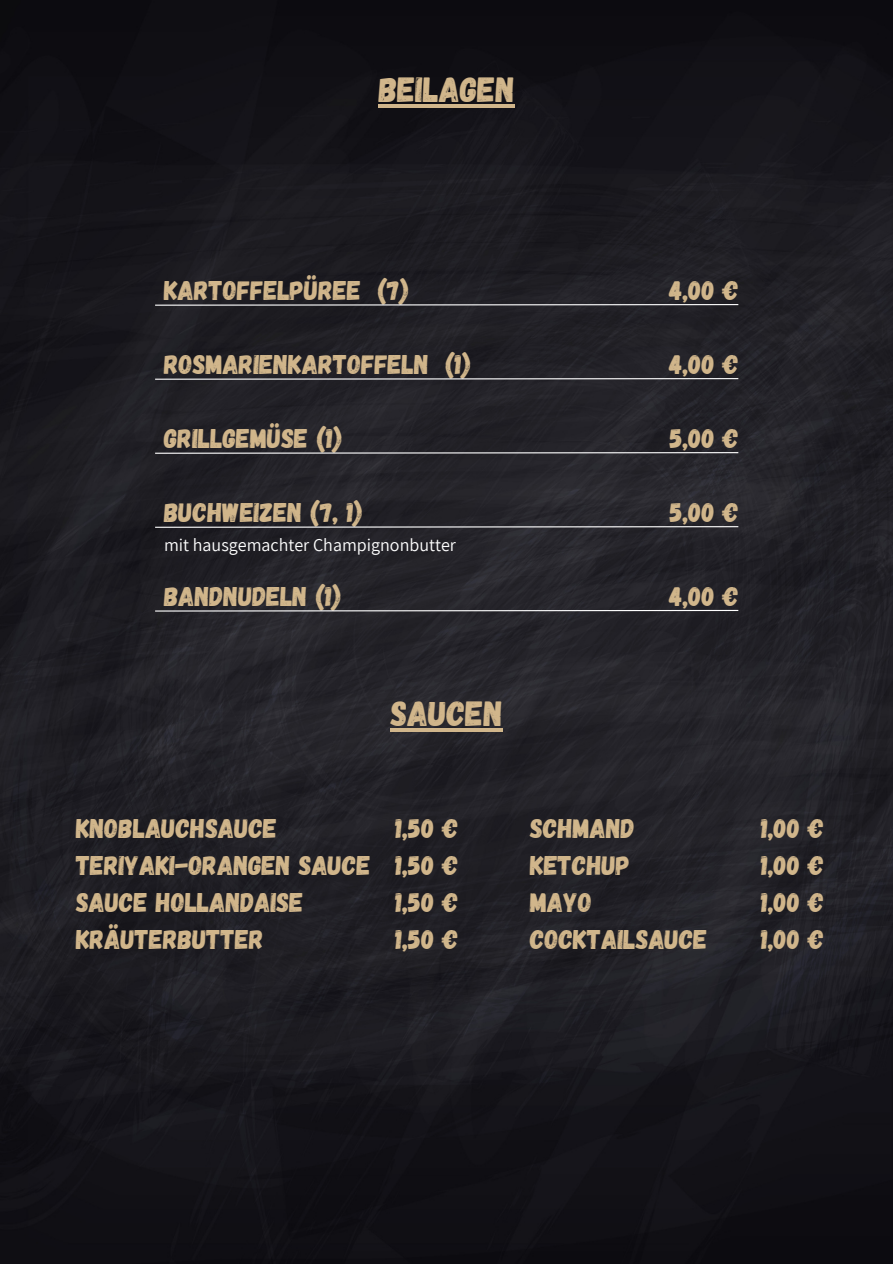
<style>
.page{position:relative;width:893px;height:1264px;background:#fff}
.page>*{position:absolute;margin:0;border:0;box-sizing:border-box;transform-origin:0 0}
.t1{font:34.95px "Gagalin";color:#d1b68b}
.t2{font:27px/37.2px "Gagalin";color:#d1b68b}
.t3{font:18px "Assistant";color:#fff}
</style>
<div class="page">
<img style="left:0;top:0;width:892px;height:1263px">
<hr style="left:378px;top:104px;width:136px;height:4px;background:#d1b68b">
<svg style="left:154px;top:303px;width:585px;height:3px;background:#747377"></svg>
<svg style="left:154px;top:377px;width:585px;height:3px;background:#757478"></svg>
<svg style="left:154px;top:451px;width:585px;height:3px;background:#757578"></svg>
<svg style="left:154px;top:525px;width:585px;height:3px;background:#757478"></svg>
<svg style="left:154px;top:609px;width:585px;height:3px;background:#767679"></svg>
<hr style="left:390px;top:728px;width:112px;height:4px;background:#d1b68b">
<h1 class="t1" style="left:378px;top:67px;width:138px">BEILAGEN</h1>
<h2 class="t2" style="left:164px;top:270px;width:246px">KARTOFFELPÜREE (7)</h2>
<h2 class="t2" style="left:669px;top:270px;width:71px">4,00 €</h2>
<h2 class="t2" style="left:164px;top:344px;width:308px">ROSMARIENKARTOFFELN (1)</h2>
<h2 class="t2" style="left:669px;top:344px;width:71px">4,00 €</h2>
<h2 class="t2" style="left:164px;top:418px;width:179px">GRILLGEMÜSE (1)</h2>
<h2 class="t2" style="left:669px;top:418px;width:70px">5,00 €</h2>
<h2 class="t2" style="left:164px;top:492px;width:200px">BUCHWEIZEN (7, 1)</h2>
<h2 class="t2" style="left:669px;top:492px;width:70px">5,00 €</h2>
<p class="t3" style="left:164px;top:533px;width:293px">mit hausgemachter Champignonbutter</p>
<h2 class="t2" style="left:164px;top:576px;width:178px">BANDNUDELN (1)</h2>
<h2 class="t2" style="left:669px;top:576px;width:71px">4,00 €</h2>
<h1 class="t1" style="left:390px;top:691px;width:113px">SAUCEN</h1>
<h2 class="t2" style="left:76px;top:808px;width:296px">KNOBLAUCHSAUCE<br>TERIYAKI-ORANGEN SAUCE<br>SAUCE HOLLANDAISE<br>KRÄUTERBUTTER</h2>
<h2 class="t2" style="left:395px;top:808px;width:64px;text-align:justify">1,50 € 1,50 € 1,50 € 1,50 €</h2>
<h2 class="t2" style="left:530px;top:808px;width:179px">SCHMAND<br>KETCHUP<br>MAYO<br>COCKTAILSAUCE</h2>
<h2 class="t2" style="left:761px;top:808px;width:64px;text-align:justify">1,00 € 1,00 € 1,00 € 1,00 €</h2>
</div>
